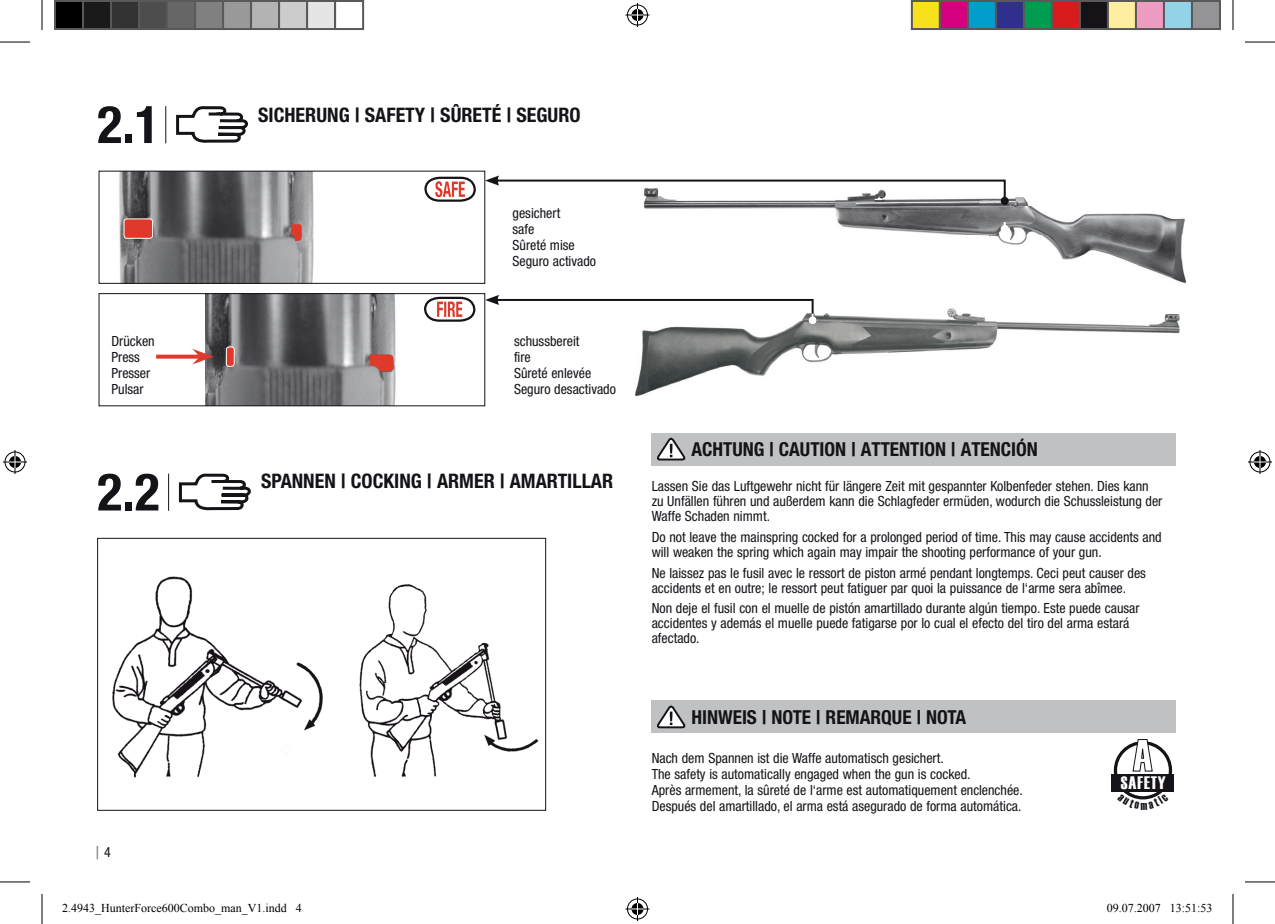
<style>
.page{position:relative;width:1275px;height:924px;background:#fff}
.page>*{position:absolute;margin:0;border:0;box-sizing:border-box;transform-origin:0 0}
.t1{font:700 condensed 52px "Helvetica Neue LT Pro";color:#151318}
.t2{font:45px "Haettenschweiler";color:#fff}
.t3{font:700 condensed 20px "Helvetica Neue LT Pro";color:#151318}
.t4{font:700 condensed 19.2px "Helvetica Neue LT Pro";color:#151318}
.t5{font:18px "Haettenschweiler";letter-spacing:.05em;color:#fff}
.t6{font:condensed 18px "Helvetica Neue LT Pro";color:#7c7e80}
.t7{font:condensed 14px/16px "Helvetica Neue LT Pro";color:#151318}
.t8{font:12px "Times New Roman";color:#000}
.s1{font-size:14px;color:#151318}
</style>
<div class="page">
<img style="left:205px;top:295px;width:191px;height:109px">
<div style="left:99px;top:293px;width:386px;height:113px;border:1px solid #151318"></div>
<svg style="left:370px;top:354px;width:24px;height:17px"></svg>
<div style="left:226px;top:347px;width:8px;height:19px;background:#de392a;border-radius:3px"></div>
<div style="left:226px;top:347px;width:8px;height:19px;border:1px solid #fff;border-radius:3px"></div>
<img style="left:643px;top:197px;width:543px;height:86px">
<svg style="left:156px;top:354px;width:36px;height:4px"></svg>
<svg style="left:192px;top:348px;width:22px;height:16px"></svg>
<svg style="left:424px;top:296px;width:52px;height:26px"></svg>
<svg style="left:424px;top:176px;width:52px;height:26px"></svg>
<svg style="left:165px;top:106px;width:83px;height:38px"></svg>
<svg style="left:168px;top:473px;width:83px;height:38px"></svg>
<img style="left:112px;top:576px;width:427px;height:202px">
<div style="left:97px;top:537px;width:449px;height:273px;border:1px solid #151318"></div>
<div style="left:651px;top:700px;width:525px;height:32px;background:#bfc1c3"></div>
<svg style="left:657px;top:705px;width:29px;height:24px"></svg>
<svg style="left:1113px;top:740px;width:59px;height:59px"></svg>
<div style="left:1117px;top:744px;width:51px;height:51px;background:#fff;border-radius:50%"></div>
<div style="left:1112px;top:774px;width:62px;height:17px;background:#151318"></div>
<svg style="left:1132px;top:739px;width:21px;height:32px"></svg>
<img style="left:635px;top:308px;width:545px;height:89px">
<div style="left:1000px;top:197px;width:8px;height:8px;background:#151318;border-radius:50%"></div>
<svg style="left:485px;top:175px;width:521px;height:28px"></svg>
<svg style="left:485px;top:295px;width:329px;height:27px"></svg>
<div style="left:808px;top:316px;width:8px;height:8px;background:#fff;border-radius:50%"></div>
<div style="left:1000px;top:225px;width:8px;height:8px;background:#fff;border-radius:50%"></div>
<img style="left:119px;top:173px;width:195px;height:108px">
<div style="left:124px;top:219px;width:29px;height:19px;background:#de392a;border-radius:3px"></div>
<div style="left:124px;top:219px;width:29px;height:19px;border:1px solid #fff;border-radius:3px"></div>
<svg style="left:291px;top:224px;width:11px;height:17px"></svg>
<div style="left:651px;top:433px;width:525px;height:32px;background:#bfc1c3"></div>
<svg style="left:657px;top:437px;width:29px;height:24px"></svg>
<hr style="left:0;top:42px;width:30px;height:1px;background:#000">
<hr style="left:1245px;top:42px;width:30px;height:1px;background:#000">
<hr style="left:0;top:881px;width:30px;height:1px;background:#000">
<hr style="left:1245px;top:881px;width:30px;height:1px;background:#000">
<hr style="left:42px;top:0;width:1px;height:30px;background:#000">
<hr style="left:42px;top:893px;width:1px;height:30px;background:#000">
<hr style="left:1232px;top:0;width:1px;height:30px;background:#000">
<hr style="left:1232px;top:893px;width:1px;height:30px;background:#000">
<svg style="left:625px;top:3px;width:24px;height:24px"></svg>
<svg style="left:625px;top:897px;width:24px;height:23px"></svg>
<svg style="left:3px;top:450px;width:24px;height:24px"></svg>
<svg style="left:1248px;top:450px;width:24px;height:24px"></svg>
<div style="left:55px;top:1px;width:28px;height:28px;background:#000"></div>
<div style="left:54px;top:0;width:30px;height:30px;border:2px solid #595959"></div>
<div style="left:83px;top:1px;width:28px;height:28px;background:#1a1a1a"></div>
<div style="left:82px;top:0;width:30px;height:30px;border:2px solid #595959"></div>
<div style="left:111px;top:1px;width:28px;height:28px;background:#333"></div>
<div style="left:110px;top:0;width:30px;height:30px;border:2px solid #595959"></div>
<div style="left:139px;top:1px;width:28px;height:28px;background:#4d4d4d"></div>
<div style="left:138px;top:0;width:30px;height:30px;border:2px solid #595959"></div>
<div style="left:167px;top:1px;width:28px;height:28px;background:#666"></div>
<div style="left:166px;top:0;width:30px;height:30px;border:2px solid #595959"></div>
<div style="left:195px;top:1px;width:28px;height:28px;background:#808080"></div>
<div style="left:194px;top:0;width:30px;height:30px;border:2px solid #595959"></div>
<div style="left:223px;top:1px;width:28px;height:28px;background:#999"></div>
<div style="left:222px;top:0;width:30px;height:30px;border:2px solid #595959"></div>
<div style="left:251px;top:1px;width:28px;height:28px;background:#b3b3b3"></div>
<div style="left:250px;top:0;width:30px;height:30px;border:2px solid #595959"></div>
<div style="left:279px;top:1px;width:28px;height:28px;background:#ccc"></div>
<div style="left:278px;top:0;width:30px;height:30px;border:2px solid #595959"></div>
<div style="left:307px;top:1px;width:28px;height:28px;background:#e5e5e5"></div>
<div style="left:306px;top:0;width:30px;height:30px;border:2px solid #595959"></div>
<div style="left:334px;top:0;width:30px;height:30px;border:2px solid #595959"></div>
<div style="left:912px;top:1px;width:28px;height:28px;background:#f9e01c"></div>
<div style="left:911px;top:0;width:30px;height:30px;border:2px solid #595959"></div>
<div style="left:940px;top:1px;width:28px;height:28px;background:#d4007d"></div>
<div style="left:939px;top:0;width:30px;height:30px;border:2px solid #595959"></div>
<div style="left:968px;top:1px;width:28px;height:28px;background:#009ecc"></div>
<div style="left:967px;top:0;width:30px;height:30px;border:2px solid #595959"></div>
<div style="left:996px;top:1px;width:28px;height:28px;background:#30308c"></div>
<div style="left:995px;top:0;width:30px;height:30px;border:2px solid #595959"></div>
<div style="left:1024px;top:1px;width:28px;height:28px;background:#009c4f"></div>
<div style="left:1023px;top:0;width:30px;height:30px;border:2px solid #595959"></div>
<div style="left:1052px;top:1px;width:28px;height:28px;background:#d71c1e"></div>
<div style="left:1051px;top:0;width:30px;height:30px;border:2px solid #595959"></div>
<div style="left:1080px;top:1px;width:28px;height:28px;background:#151318"></div>
<div style="left:1079px;top:0;width:30px;height:30px;border:2px solid #595959"></div>
<div style="left:1108px;top:1px;width:28px;height:28px;background:#fdef9f"></div>
<div style="left:1107px;top:0;width:30px;height:30px;border:2px solid #595959"></div>
<div style="left:1136px;top:1px;width:28px;height:28px;background:#ef9cc3"></div>
<div style="left:1135px;top:0;width:30px;height:30px;border:2px solid #595959"></div>
<div style="left:1164px;top:1px;width:28px;height:28px;background:#94d2e8"></div>
<div style="left:1163px;top:0;width:30px;height:30px;border:2px solid #595959"></div>
<div style="left:1192px;top:1px;width:28px;height:28px;background:#949496"></div>
<div style="left:1191px;top:0;width:30px;height:30px;border:2px solid #595959"></div>
<svg style="left:1124px;top:793px;width:37px;height:7px"></svg>
<h1 class="t1" style="left:97px;top:93px;width:64px">2.1</h1>
<h3 class="t3" style="left:258px;top:103px;width:324px">SICHERUNG | SAFETY | SÛRETÉ | SEGURO</h3>
<p class="t7" style="left:512px;top:205px;width:85px">gesichert<br>safe<br>Sûreté mise<br>Seguro activado</p>
<p class="t7" style="left:111px;top:333px;width:45px">Drücken<br>Press<br>Presser<br>Pulsar</p>
<p class="t7" style="left:514px;top:333px;width:103px">schussbereit<br>fire<br>Sûreté enlevée<br>Seguro desactivado</p>
<h3 class="t4" style="left:691px;top:437px;width:348px">ACHTUNG | CAUTION | ATTENTION | ATENCIÓN</h3>
<h1 class="t1" style="left:97px;top:460px;width:64px">2.2</h1>
<h3 class="t3" style="left:261px;top:468px;width:354px">SPANNEN | COCKING | ARMER | AMARTILLAR</h3>
<p class="t7" style="left:651px;top:478px;width:512px;line-height:15px">Lassen Sie das Luftgewehr nicht für längere Zeit mit gespannter Kolbenfeder stehen. Dies kann zu Unfällen führen und außerdem kann die Schlagfeder ermüden, wodurch die Schussleistung der<br>Waffe Schaden nimmt.</p>
<p class="t7" style="left:651px;top:529px;width:511px;line-height:15px">Do not leave the mainspring cocked for a prolonged period of time. This may cause accidents and will weaken the spring which again may impair the shooting performance of your gun.</p>
<p class="t7" style="left:651px;top:564px;width:496px;line-height:15px">Ne laissez pas le fusil avec le ressort de piston armé pendant longtemps. Ceci peut causer des accidents et en outre; le ressort peut fatiguer par quoi la puissance de l‘arme sera abîmee.</p>
<p class="t7" style="left:651px;top:600px;width:489px;line-height:15px">Non deje el fusil con el muelle de pistón amartillado durante algún tiempo. Este puede causar accidentes y además el muelle puede fatigarse por lo cual el efecto del tiro del arma estará afectado.</p>
<h3 class="t4" style="left:691px;top:705px;width:276px">HINWEIS | NOTE | REMARQUE | NOTA</h3>
<p class="t7" style="left:651px;top:749px;width:373px">Nach dem Spannen ist die Waffe automatisch gesichert.<br>The safety is automatically engaged when the gun is cocked.<br>Après armement, la sûreté de l‘arme est automatiquement enclenchée.<br>Después del amartillado, el arma está asegurado de forma automática.</p>
<h2 class="t2" style="left:1132px;top:724px;width:21px">A</h2>
<p class="t5" style="left:1120px;top:770px;width:47px">SAFETY</p>
<p class="t6" style="left:96px;top:841px;width:17px">| <span class="s1">4</span></p>
<p class="t8" style="left:62px;top:899px;width:241px">2.4943_HunterForce600Combo_man_V1.indd 4</p>
<p class="t8" style="left:1107px;top:899px;width:107px">09.07.2007 13:51:53</p>
</div>
